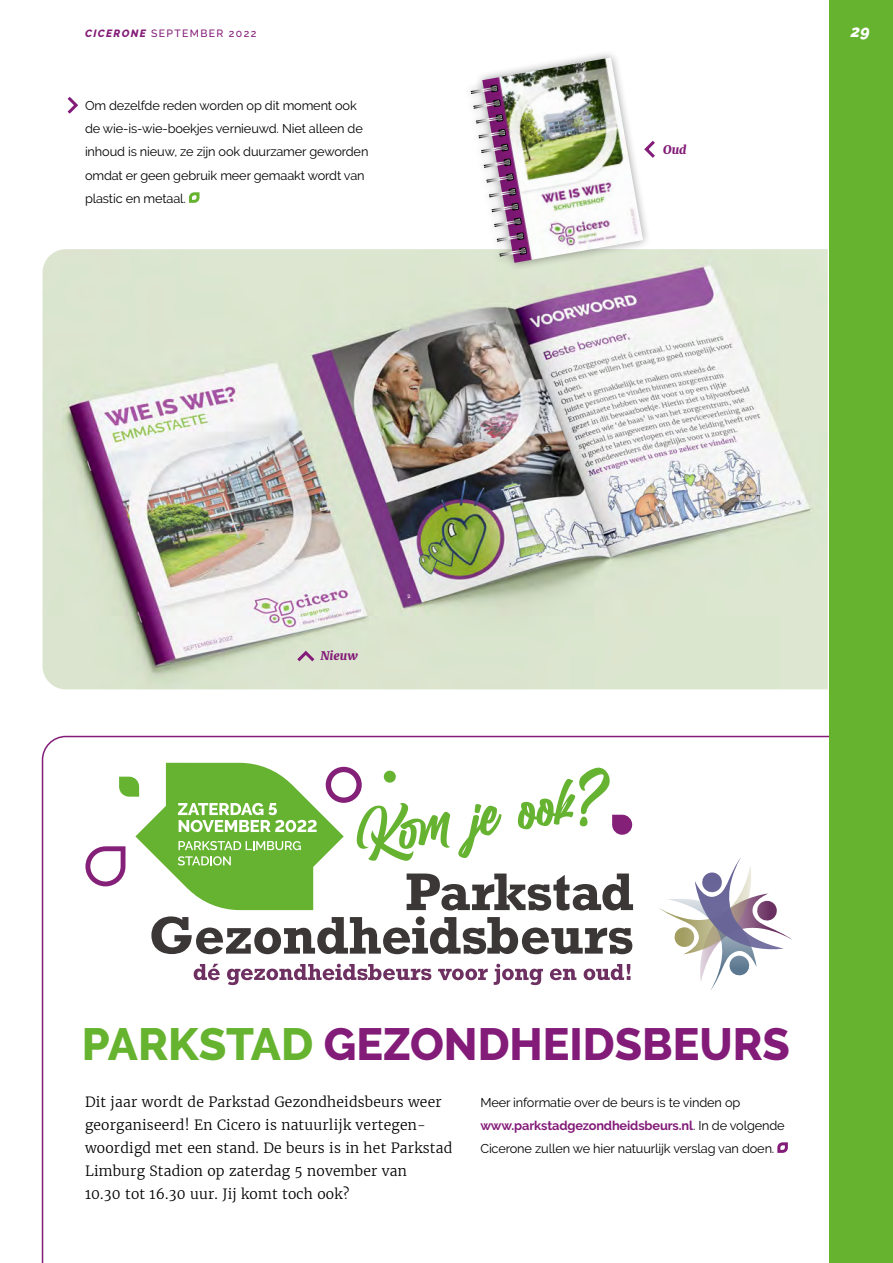
<style>
.page{position:relative;width:893px;height:1263px;background:#fff}
.page>*{position:absolute;margin:0;border:0;box-sizing:border-box;transform-origin:0 0}
.t1{font:800 45px "Raleway";color:#831b78}
.t2{font:italic 800 16.5px "Raleway";color:#fff}
.t3{font:300 13.95px/23.1px "Merriweather";letter-spacing:.015em;color:#000}
.t4{font:12.75px/23.1px "Raleway";letter-spacing:-.01em;color:#000}
.t5{font:italic 900 12px "Merriweather";color:#831b78}
.t6{font:500 10.5px "Raleway";letter-spacing:.13em;color:#831b78}
.s1{font-weight:800;font-style:italic}
.s2{color:#65b32e}
.s3{font-weight:700;color:#831b78}
</style>
<div class="page">
<svg style="left:41px;top:735px;width:788px;height:528px"></svg>
<svg style="left:67px;top:96px;width:11px;height:18px"></svg>
<div style="left:829px;top:0;width:64px;height:1263px;background:#65b32e"></div>
<svg style="left:194px;top:964px;width:26px;height:16px"></svg>
<svg style="left:227px;top:964px;width:204px;height:21px"></svg>
<svg style="left:438px;top:968px;width:50px;height:12px"></svg>
<svg style="left:494px;top:964px;width:49px;height:21px"></svg>
<svg style="left:550px;top:968px;width:26px;height:12px"></svg>
<svg style="left:584px;top:964px;width:47px;height:16px"></svg>
<svg style="left:657px;top:857px;width:137px;height:142px"></svg>
<svg style="left:85px;top:763px;width:548px;height:191px"></svg>
<img style="left:43px;top:249px;width:785px;height:440px">
<div style="left:474px;top:49px;width:177px;height:222px;background:#000;opacity:.4"></div>
<img style="left:482px;top:58px;width:161px;height:205px">
<div style="left:463px;top:78px;width:71px;height:187px;background:#000;opacity:.4"></div>
<svg style="left:470px;top:85px;width:56px;height:172px"></svg>
<svg style="left:642px;top:137px;width:13px;height:24px"></svg>
<svg style="left:189px;top:192px;width:11px;height:11px"></svg>
<svg style="left:776px;top:1141px;width:13px;height:13px"></svg>
<svg style="left:294px;top:648px;width:24px;height:16px"></svg>
<p class="t6" style="left:85px;top:27px;width:173px"><span class="s1">CICERONE</span> SEPTEMBER 2022</p>
<p class="t4" style="left:85px;top:94px;width:285px">Om dezelfde reden worden op dit moment ook de wie-is-wie-boekjes vernieuwd. Niet alleen de inhoud is nieuw, ze zijn ook duurzamer geworden omdat er geen gebruik meer gemaakt wordt van plastic en metaal.</p>
<p class="t5" style="left:663px;top:141px;width:25px">Oud</p>
<p class="t2" style="left:851px;top:21px;width:21px">29</p>
<p class="t5" style="left:320px;top:648px;width:39px">Nieuw</p>
<h1 class="t1" style="left:82px;top:1019px;width:709px"><span class="s2">PARKSTAD</span> GEZONDHEIDSBEURS</h1>
<p class="t3" style="left:85px;top:1090px;width:369px">Dit jaar wordt de Parkstad Gezondheidsbeurs weer georganiseerd! En Cicero is natuurlijk vertegen&shy;woordigd met een stand. De beurs is in het Parkstad Limburg Stadion op zaterdag 5 november van<br>10.30 tot 16.30 uur. Jij komt toch ook?</p>
<p class="t4" style="left:480px;top:1090px;width:306px">Meer informatie over de beurs is te vinden op <span class="s3">www.parkstadgezondheidsbeurs.nl</span>. In de volgende<br>Cicerone zullen we hier natuurlijk verslag van doen.</p>
</div>
